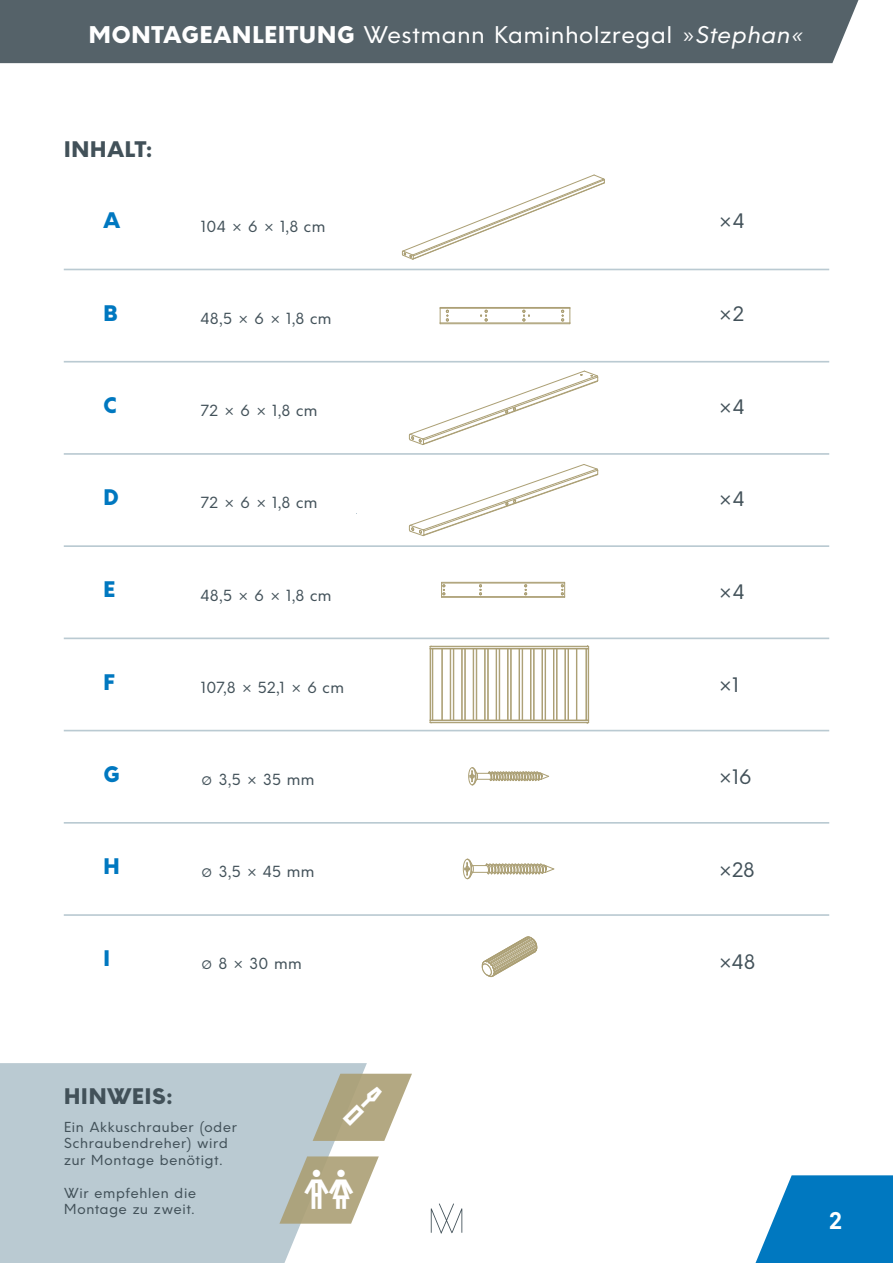
<style>
.page{position:relative;width:893px;height:1263px;background:#fff}
.page>*{position:absolute;margin:0;border:0;box-sizing:border-box;transform-origin:0 0}
.t1{font:22.5px "HK Explorer";letter-spacing:-.015em;color:#fff}
.t2{font:700 22.5px "HK Explorer";color:#fff}
.t3{font:900 21px "HK Explorer";letter-spacing:.01em;color:#425159}
.t4{font:900 21px "HK Explorer";color:#0078c0}
.t5{font:19.5px "HK Explorer";color:#425159}
.t6{font:15px "HK Explorer";letter-spacing:-.025em;color:#425159}
.t7{font:13.5px/16.5px "HK Explorer";letter-spacing:.005em;color:#425159}
.s1{font-weight:900}
.s2{font-style:italic}
</style>
<div class="page">
<svg style="left:755px;top:1175px;width:138px;height:88px;background:#258bc9"></svg>
<div style="left:0;top:0;width:859px;height:63px;background:#556269"></div>
<div style="left:0;top:1063px;width:367px;height:200px;background:#bacad2"></div>
<svg style="left:402px;top:175px;width:203px;height:85px"></svg>
<hr style="left:430px;top:720px;width:159px;height:1px;background:#ab9f74">
<hr style="left:430px;top:722px;width:159px;height:1px;background:#ab9f74">
<hr style="left:430px;top:646px;width:159px;height:1px;background:#ab9f74">
<hr style="left:433px;top:649px;width:153px;height:1px;background:#ab9f74">
<hr style="left:430px;top:648px;width:159px;height:1px;background:#ab9f74">
<hr style="left:430px;top:649px;width:1px;height:71px;background:#ab9f74">
<hr style="left:432px;top:649px;width:1px;height:71px;background:#ab9f74">
<hr style="left:586px;top:649px;width:1px;height:71px;background:#ab9f74">
<hr style="left:588px;top:649px;width:1px;height:71px;background:#ab9f74">
<hr style="left:442px;top:649px;width:1px;height:71px;background:#ab9f74">
<hr style="left:450px;top:649px;width:1px;height:71px;background:#ab9f74">
<hr style="left:453px;top:649px;width:1px;height:71px;background:#ab9f74">
<hr style="left:461px;top:649px;width:1px;height:71px;background:#ab9f74">
<hr style="left:462px;top:649px;width:1px;height:71px;background:#ab9f74">
<hr style="left:465px;top:649px;width:1px;height:71px;background:#ab9f74">
<hr style="left:473px;top:649px;width:1px;height:71px;background:#ab9f74">
<hr style="left:476px;top:649px;width:1px;height:71px;background:#ab9f74">
<hr style="left:484px;top:649px;width:1px;height:71px;background:#ab9f74">
<hr style="left:485px;top:649px;width:1px;height:71px;background:#ab9f74">
<hr style="left:487px;top:649px;width:1px;height:71px;background:#ab9f74">
<hr style="left:488px;top:649px;width:1px;height:71px;background:#ab9f74">
<hr style="left:496px;top:649px;width:1px;height:71px;background:#ab9f74">
<hr style="left:499px;top:649px;width:1px;height:71px;background:#ab9f74">
<hr style="left:507px;top:649px;width:1px;height:71px;background:#ab9f74">
<hr style="left:508px;top:649px;width:1px;height:71px;background:#ab9f74">
<hr style="left:510px;top:649px;width:1px;height:71px;background:#ab9f74">
<hr style="left:511px;top:649px;width:1px;height:71px;background:#ab9f74">
<hr style="left:519px;top:649px;width:1px;height:71px;background:#ab9f74">
<hr style="left:522px;top:649px;width:1px;height:71px;background:#ab9f74">
<hr style="left:530px;top:649px;width:1px;height:71px;background:#ab9f74">
<hr style="left:531px;top:649px;width:1px;height:71px;background:#ab9f74">
<hr style="left:533px;top:649px;width:1px;height:71px;background:#ab9f74">
<hr style="left:534px;top:649px;width:1px;height:71px;background:#ab9f74">
<hr style="left:542px;top:649px;width:1px;height:71px;background:#ab9f74">
<hr style="left:545px;top:649px;width:1px;height:71px;background:#ab9f74">
<hr style="left:553px;top:649px;width:1px;height:71px;background:#ab9f74">
<hr style="left:554px;top:649px;width:1px;height:71px;background:#ab9f74">
<hr style="left:556px;top:649px;width:1px;height:71px;background:#ab9f74">
<hr style="left:557px;top:649px;width:1px;height:71px;background:#ab9f74">
<hr style="left:565px;top:649px;width:1px;height:71px;background:#ab9f74">
<hr style="left:568px;top:649px;width:1px;height:71px;background:#ab9f74">
<hr style="left:576px;top:649px;width:1px;height:71px;background:#ab9f74">
<hr style="left:577px;top:649px;width:1px;height:71px;background:#ab9f74">
<svg style="left:523px;top:310px;width:7px;height:12px"></svg>
<svg style="left:561px;top:310px;width:3px;height:12px"></svg>
<svg style="left:480px;top:310px;width:8px;height:12px"></svg>
<hr style="left:440px;top:307px;width:130px;height:1px;background:#ab9f74">
<hr style="left:440px;top:308px;width:130px;height:1px;background:#ab9f74">
<hr style="left:440px;top:323px;width:130px;height:1px;background:#ab9f74">
<svg style="left:440px;top:308px;width:9px;height:16px"></svg>
<svg style="left:570px;top:307px;width:1px;height:17px"></svg>
<svg style="left:468px;top:767px;width:81px;height:19px"></svg>
<svg style="left:409px;top:371px;width:189px;height:74px"></svg>
<svg style="left:463px;top:858px;width:92px;height:21px"></svg>
<svg style="left:409px;top:464px;width:189px;height:72px"></svg>
<svg style="left:482px;top:936px;width:55px;height:41px"></svg>
<svg style="left:524px;top:585px;width:3px;height:10px"></svg>
<svg style="left:479px;top:585px;width:3px;height:10px"></svg>
<hr style="left:442px;top:582px;width:123px;height:1px;background:#ab9f74">
<hr style="left:442px;top:583px;width:123px;height:1px;background:#ab9f74">
<hr style="left:442px;top:596px;width:123px;height:1px;background:#ab9f74">
<hr style="left:442px;top:597px;width:123px;height:1px;background:#ab9f74">
<svg style="left:441px;top:582px;width:5px;height:16px"></svg>
<svg style="left:561px;top:582px;width:4px;height:16px"></svg>
<hr style="left:64px;top:269px;width:765px;height:1px;background:#bacad2">
<hr style="left:64px;top:361px;width:765px;height:1px;background:#bacad2">
<hr style="left:64px;top:453px;width:765px;height:2px;background:#bacad2">
<hr style="left:64px;top:545px;width:765px;height:2px;background:#bacad2">
<hr style="left:64px;top:637px;width:765px;height:2px;background:#bacad2">
<hr style="left:64px;top:730px;width:765px;height:1px;background:#bacad2">
<hr style="left:64px;top:822px;width:765px;height:2px;background:#bacad2">
<hr style="left:64px;top:914px;width:765px;height:2px;background:#bacad2">
<svg style="left:431px;top:1203px;width:31px;height:30px"></svg>
<svg style="left:313px;top:1074px;width:99px;height:67px;background:#bdb79d"></svg>
<svg style="left:279px;top:1156px;width:100px;height:68px;background:#bdb89e"></svg>
<h1 class="t1" style="left:88px;top:20px;width:718px"><span class="s1">MONTAGEANLEITUNG</span> Westmann Kaminholzregal »<span class="s2">Stephan«</span></h1>
<h2 class="t3" style="left:64px;top:135px;width:91px">INHALT:</h2>
<h2 class="t4" style="left:103px;top:206px;width:19px">A</h2>
<p class="t6" style="left:201px;top:216px;width:126px">104 × 6 × 1,8 cm</p>
<h3 class="t5" style="left:718px;top:209px;width:29px">×4</h3>
<h2 class="t4" style="left:103px;top:299px;width:16px">B</h2>
<p class="t6" style="left:201px;top:309px;width:133px">48,5 × 6 × 1,8 cm</p>
<h3 class="t5" style="left:718px;top:301px;width:28px">×2</h3>
<h2 class="t4" style="left:103px;top:391px;width:16px">C</h2>
<p class="t6" style="left:201px;top:401px;width:119px">72 × 6 × 1,8 cm</p>
<h3 class="t5" style="left:718px;top:394px;width:29px">×4</h3>
<h2 class="t4" style="left:103px;top:483px;width:17px">D</h2>
<p class="t6" style="left:201px;top:493px;width:119px">72 × 6 × 1,8 cm</p>
<h3 class="t5" style="left:718px;top:487px;width:29px">×4</h3>
<h2 class="t4" style="left:103px;top:575px;width:14px">E</h2>
<p class="t6" style="left:201px;top:585px;width:133px">48,5 × 6 × 1,8 cm</p>
<h3 class="t5" style="left:718px;top:579px;width:29px">×4</h3>
<h2 class="t4" style="left:103px;top:667px;width:14px">F</h2>
<p class="t6" style="left:201px;top:678px;width:145px">107,8 × 52,1 × 6 cm</p>
<h3 class="t5" style="left:718px;top:672px;width:23px">×1</h3>
<h2 class="t4" style="left:103px;top:760px;width:19px">G</h2>
<p class="t6" style="left:201px;top:770px;width:116px">∅ 3,5 × 35 mm</p>
<h3 class="t5" style="left:718px;top:764px;width:36px">×16</h3>
<h2 class="t4" style="left:103px;top:852px;width:18px">H</h2>
<p class="t6" style="left:201px;top:862px;width:116px">∅ 3,5 × 45 mm</p>
<h3 class="t5" style="left:718px;top:857px;width:39px">×28</h3>
<h2 class="t4" style="left:103px;top:944px;width:9px">I</h2>
<p class="t6" style="left:201px;top:954px;width:103px">∅ 8 × 30 mm</p>
<h3 class="t5" style="left:718px;top:950px;width:39px">×48</h3>
<h2 class="t3" style="left:64px;top:1082px;width:111px">HINWEIS:</h2>
<p class="t7" style="left:64px;top:1119px;width:175px">Ein Akkuschrauber (oder<br>Schraubendreher) wird zur Montage benötigt.</p>
<p class="t7" style="left:64px;top:1185px;width:134px">Wir empfehlen die<br>Montage zu zweit.</p>
<h1 class="t2" style="left:829px;top:1205px;width:15px">2</h1>
</div>
